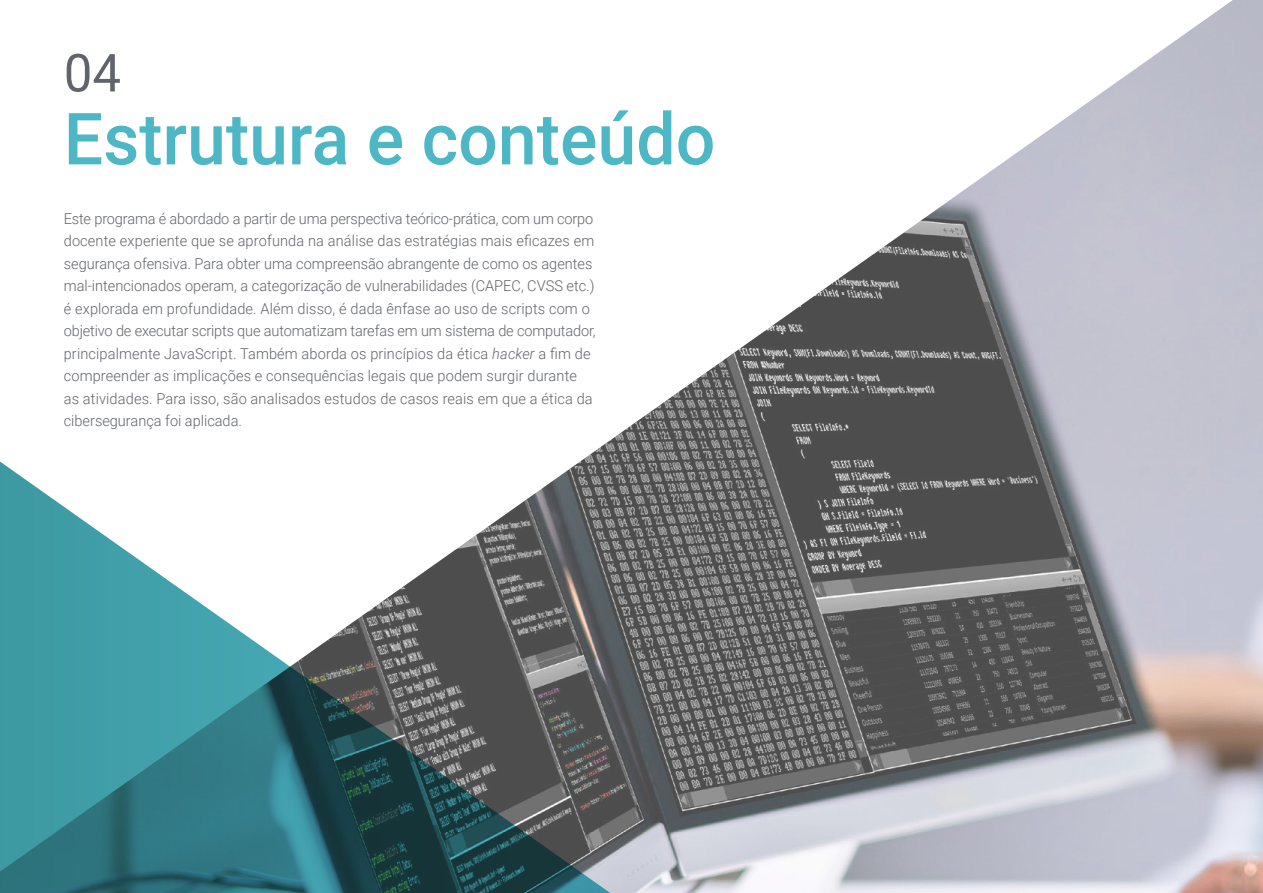
<style>
.page{position:relative;width:1263px;height:893px;background:#fff}
.page>*{position:absolute;margin:0;border:0;box-sizing:border-box;transform-origin:0 0}
.t1{font:500 72px "Roboto";color:#4db7c5}
.t2{font:52.5px "Roboto";color:#61646a}
.t3{font:300 15px/22.5px "Roboto";color:#61646a}
.s1{font-style:italic}
</style>
<div class="page">
<img style="left:602px;top:0;width:661px;height:893px">
<svg style="left:0;top:446px;width:640px;height:447px"></svg>
<h2 class="t2" style="left:64px;top:36px;width:59px">04</h2>
<h1 class="t1" style="left:64px;top:88px;width:653px">Estrutura e conteúdo</h1>
<p class="t3" style="left:64px;top:207px;width:533px">Este programa é abordado a partir de uma perspectiva teórico-prática, com um corpo docente experiente que se aprofunda na análise das estratégias mais eficazes em segurança ofensiva. Para obter uma compreensão abrangente de como os agentes mal-intencionados operam, a categorização de vulnerabilidades (CAPEC, CVSS etc.) é explorada em profundidade. Além disso, é dada ênfase ao uso de scripts com o objetivo de executar scripts que automatizam tarefas em um sistema de computador, principalmente JavaScript. Também aborda os princípios da ética <span class="s1">hacker</span> a fim de compreender as implicações e consequências legais que podem surgir durante as atividades. Para isso, são analisados estudos de casos reais em que a ética da cibersegurança foi aplicada.</p>
</div>
